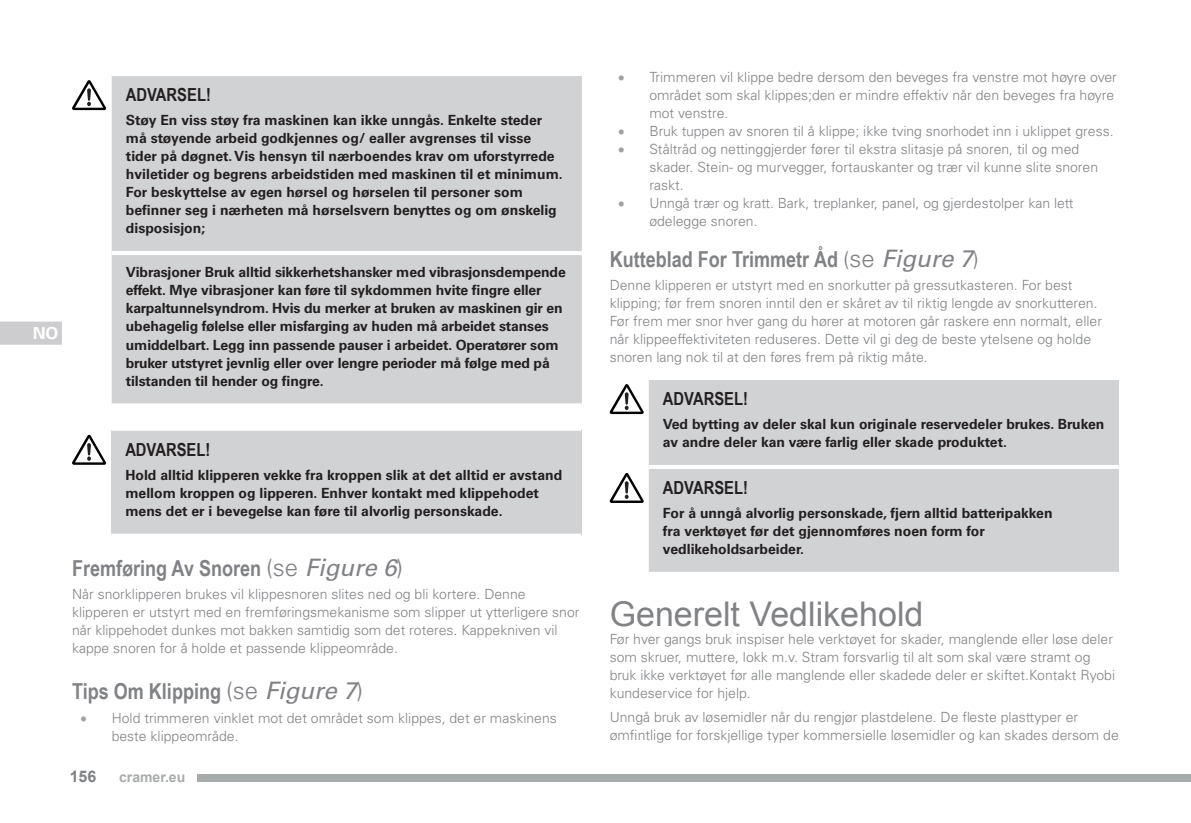
<style>
.page{position:relative;width:1191px;height:823px;background:#fff}
.page>*{position:absolute;margin:0;border:0;box-sizing:border-box;transform-origin:0 0}
.t1{font:34px "Arial";color:#808285}
.Rubrik_2_Cramer{font:700 22px "Arial Narrow";color:#808285}
.VARNING__Cramer{font:700 18px "Arial Narrow";color:#231f20}
.t2{font:700 16.6px "Univers LT Std";color:#fff}
.t3{font:700 16px "Arial";color:#808285}
.Brödtext{font:300 14px/18px "Univers LT Std";color:#808285}
.Varningstext{font:700 14px/18px "Univers LT Std";color:#231f20}
.t4{font:700 14px "Arial";color:#a8abac}
.s1{font-family:"Univers LT Std";font-weight:300;font-size:24px}
.s2{font-family:"Univers LT Std";font-weight:400;font-style:italic;font-size:24px}
.s3{color:#a1a1a5}
.s4{font-family:"Univers LT Std";font-weight:300}
</style>
<div class="page">
<div style="left:198px;top:774px;width:993px;height:7px;background:#a8abac"></div>
<svg style="left:0;top:321px;width:62px;height:24px"></svg>
<div style="left:112px;top:76px;width:470px;height:327px;background:#d1d2d4"></div>
<hr style="left:112px;top:251px;width:470px;height:4px;background:#fff">
<svg style="left:112px;top:403px;width:470px;height:1px"></svg>
<svg style="left:72px;top:76px;width:40px;height:328px"></svg>
<div style="left:111px;top:428px;width:470px;height:107px;background:#d1d2d4"></div>
<hr style="left:111px;top:426px;width:470px;height:4px;background:#fff">
<svg style="left:111px;top:533px;width:470px;height:2px"></svg>
<svg style="left:72px;top:434px;width:34px;height:30px"></svg>
<div style="left:649px;top:380px;width:470px;height:191px;background:#d1d2d4"></div>
<svg style="left:649px;top:464px;width:470px;height:4px"></svg>
<svg style="left:649px;top:571px;width:470px;height:1px"></svg>
<svg style="left:609px;top:384px;width:35px;height:119px"></svg>
<p class="t2" style="left:33px;top:323px;width:27px">NO</p>
<p class="VARNING__Cramer" style="left:126px;top:81px;width:87px">ADVARSEL!</p>
<p class="Varningstext" style="left:126px;top:111px;width:438px">Støy En viss støy fra maskinen kan ikke unngås. Enkelte steder må støyende arbeid godkjennes og/ ealler avgrenses til visse tider på døgnet. Vis hensyn til nærboendes krav om uforstyrrede hviletider og begrens arbeidstiden med maskinen til et minimum.<br>For beskyttelse av egen hørsel og hørselen til personer som befinner seg i nærheten må hørselsvern benyttes og om ønskelig disposisjon;</p>
<p class="Varningstext" style="left:126px;top:263px;width:441px">Vibrasjoner Bruk alltid sikkerhetshansker med vibrasjonsdempende effekt. Mye vibrasjoner kan føre til sykdommen hvite fingre eller karpaltunnelsyndrom. Hvis du merker at bruken av maskinen gir en ubehagelig følelse eller misfarging av huden må arbeidet stanses umiddelbart. Legg inn passende pauser i arbeidet. Operatører som bruker utstyret jevnlig eller over lengre perioder må følge med på tilstanden til hender og fingre.</p>
<p class="VARNING__Cramer" style="left:125px;top:436px;width:87px">ADVARSEL!</p>
<p class="Varningstext" style="left:125px;top:465px;width:438px">Hold alltid klipperen vekke fra kroppen slik at det alltid er avstand mellom kroppen og lipperen. Enhver kontakt med klippehodet mens det er i bevegelse kan føre til alvorlig personskade.</p>
<p class="Rubrik_2_Cramer" style="left:72px;top:550px;width:332px">Fremføring Av Snoren <span class="s1">(se</span> <span class="s2">Figure 6</span><span class="s1">)</span></p>
<p class="Brödtext" style="left:72px;top:585px;width:509px">Når snorklipperen brukes vil klippesnoren slites ned og bli kortere. Denne klipperen er utstyrt med en fremføringsmekanisme som slipper ut ytterligere snor når klippehodet dunkes mot bakken samtidig som det roteres. Kappekniven vil kappe snoren for å holde et passende klippeområde.</p>
<p class="Rubrik_2_Cramer" style="left:72px;top:674px;width:292px">Tips Om Klipping <span class="s1">(se</span> <span class="s2">Figure 7</span><span class="s1">)</span></p>
<p class="Brödtext" style="left:112px;top:708px;width:447px;text-indent:-31px"><span class="s3">•</span> Hold trimmeren vinklet mot det området som klippes, det er maskinens beste klippeområde.</p>
<p class="t3" style="left:70px;top:765px;width:28px">156</p>
<p class="t4" style="left:119px;top:767px;width:68px">cramer.eu</p>
<p class="Brödtext" style="left:649px;top:68px;width:469px;text-indent:-31px"><span class="s3">•</span> Trimmeren vil klippe bedre dersom den beveges fra venstre mot høyre over området som skal klippes;den er mindre effektiv når den beveges fra høyre mot venstre.</p>
<p class="Brödtext" style="left:618px;top:122px;width:497px"><span class="s3">•</span> Bruk tuppen av snoren til å klippe; ikke tving snorhodet inn i uklippet gress.</p>
<p class="Brödtext" style="left:649px;top:140px;width:450px;text-indent:-31px"><span class="s3">•</span> Ståltråd og nettinggjerder fører til ekstra slitasje på snoren, til og med skader. Stein- og murvegger, fortauskanter og trær vil kunne slite snoren raskt.</p>
<p class="Brödtext" style="left:649px;top:194px;width:426px;text-indent:-31px"><span class="s3">•</span> Unngå trær og kratt. Bark, treplanker, panel, og gjerdestolper kan lett ødelegge snoren.</p>
<p class="Rubrik_2_Cramer" style="left:609px;top:242px;width:371px">Kutteblad For Trimmetr Åd <span class="s4">(</span><span class="s1">se</span> <span class="s2">Figure 7</span><span class="s4">)</span></p>
<p class="Brödtext" style="left:609px;top:276px;width:494px">Denne klipperen er utstyrt med en snorkutter på gressutkasteren. For best klipping; før frem snoren inntil den er skåret av til riktig lengde av snorkutteren.<br>Før frem mer snor hver gang du hører at motoren går raskere enn normalt, eller når klippeeffektiviteten reduseres. Dette vil gi deg de beste ytelsene og holde snoren lang nok til at den føres frem på riktig måte.</p>
<p class="VARNING__Cramer" style="left:663px;top:385px;width:87px">ADVARSEL!</p>
<p class="Varningstext" style="left:663px;top:415px;width:443px">Ved bytting av deler skal kun originale reservedeler brukes. Bruken av andre deler kan være farlig eller skade produktet.</p>
<p class="VARNING__Cramer" style="left:663px;top:474px;width:87px">ADVARSEL!</p>
<p class="Varningstext" style="left:663px;top:504px;width:391px">For å unngå alvorlig personskade, fjern alltid batteripakken fra verktøyet før det gjennomføres noen form for vedlikeholdsarbeider.</p>
<p class="t1" style="left:609px;top:591px;width:315px">Generelt Vedlikehold</p>
<p class="Brödtext" style="left:609px;top:629px;width:507px">Før hver gangs bruk inspiser hele verktøyet for skader, manglende eller løse deler som skruer, muttere, lokk m.v. Stram forsvarlig til alt som skal være stramt og bruk ikke verktøyet før alle manglende eller skadede deler er skiftet.Kontakt Ryobi kundeservice for hjelp.</p>
<p class="Brödtext" style="left:609px;top:707px;width:511px">Unngå bruk av løsemidler når du rengjør plastdelene. De fleste plasttyper er ømfintlige for forskjellige typer kommersielle løsemidler og kan skades dersom de</p>
</div>
